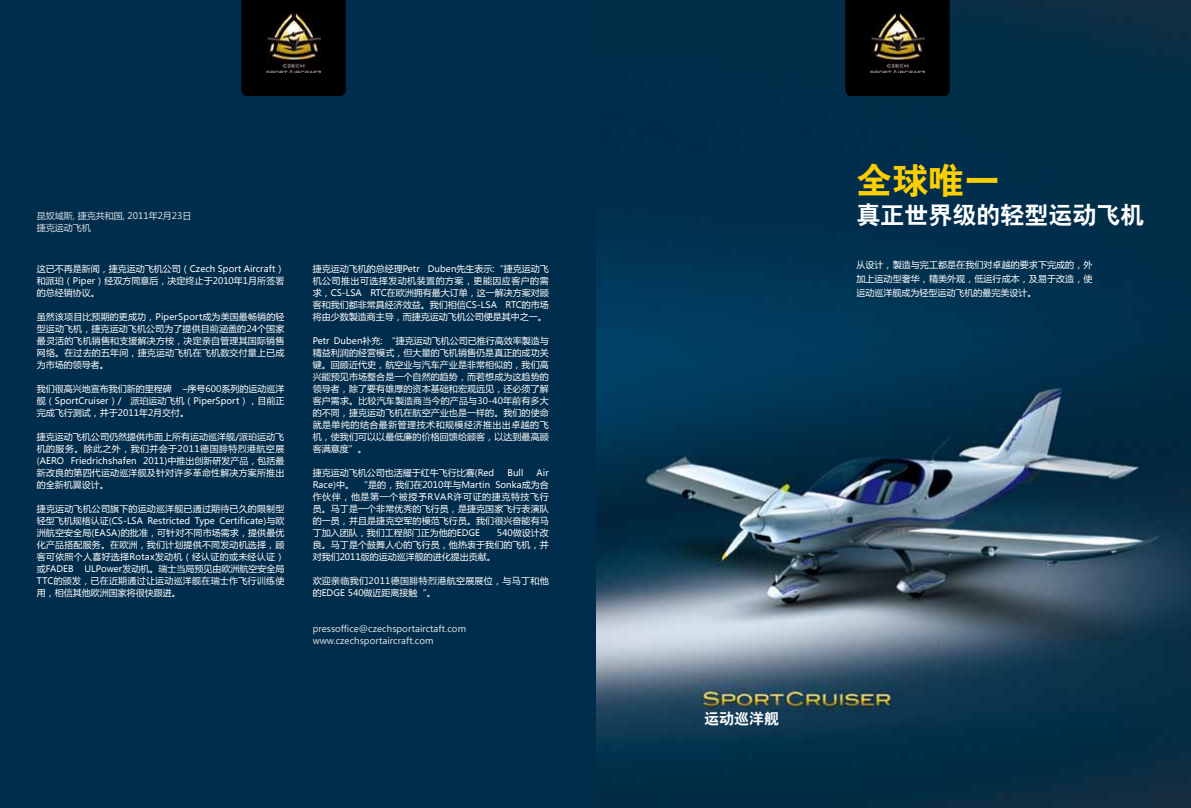
<style>
.page{position:relative;width:1191px;height:808px;background:#fff}
.page>*{position:absolute;margin:0;border:0;box-sizing:border-box;transform-origin:0 0}
.t1{font:36px "H Yb 2 gj";color:#fdcf00}
.t2{font:24px "H Yb 2 gj";color:#fff}
.t3{font:15px "H Yb 2 gj";color:#fff}
.t4{font:9px/12px "Microsoft Ya Hei";color:#fff;text-align:justify}
.t5{font:9px/12px "Microsoft Ya Hei";letter-spacing:.035em;color:#fff}
</style>
<div class="page">
<img style="left:595px;top:0;width:596px;height:808px">
<div style="left:0;top:0;width:595px;height:808px;background:#002d4b"></div>
<div style="left:241px;top:0;width:105px;height:96px;background:#000"></div>
<img style="left:266px;top:14px;width:54px;height:59px">
<div style="left:845px;top:0;width:104px;height:96px;background:#000"></div>
<img style="left:870px;top:14px;width:54px;height:59px">
<p class="t4" style="left:37px;top:210px;width:156px">昆奴域斯, 捷克共和国, 2011年2月23日捷克运动飞机</p>
<p class="t4" style="left:37px;top:263px;width:249px">这已不再是新闻，捷克运动飞机公司（Czech Sport Aircraft）和派珀（Piper）经双方同意后，决定终止于2010年1月所签署的总经销协议。</p>
<p class="t4" style="left:37px;top:311px;width:249px">虽然该项目比预期的更成功，PiperSport成为美国最畅销的轻型运动飞机，捷克运动飞机公司为了提供目前涵盖的24个国家最灵活的飞机销售和支援解决方桉，决定亲自管理其国际销售网络。在过去的五年间，捷克运动飞机在飞机数交付量上已成为市场的领导者。</p>
<p class="t4" style="left:37px;top:383px;width:249px">我们很高兴地宣布我们新的里程碑 –序号600系列的运动巡洋舰（SportCruiser）/ 派珀运动飞机（PiperSport），目前正完成飞行测试，并于2011年2月交付。</p>
<p class="t4" style="left:37px;top:431px;width:249px">捷克运动飞机公司仍然提供市面上所有运动巡洋舰/派珀运动飞机的服务。除此之外，我们并会于2011德国腓特烈港航空展(AERO Friedrichshafen 2011)中推出创新研发产品，包括最新改良的第四代运动巡洋舰及针对许多革命性解决方案所推出的全新机翼设计。</p>
<p class="t4" style="left:37px;top:503px;width:249px">捷克运动飞机公司旗下的运动巡洋舰已通过期待已久的限制型轻型飞机规格认证(CS-LSA Restricted Type Certificate)与欧洲航空安全局(EASA)的批准，可针对不同市场需求，提供最优化产品搭配服务。在欧洲，我们计划提供不同发动机选择，顾客可依照个人喜好选择Rotax发动机（经认证的或未经认证）或FADEB ULPower发动机。瑞士当局预见由欧洲航空安全局TTC的颁发，已在近期通过让运动巡洋舰在瑞士作飞行训练使用，相信其他欧洲国家将很快跟进。</p>
<p class="t4" style="left:313px;top:263px;width:238px">捷克运动飞机的总经理Petr Duben先生表示:“捷克运动飞机公司推出可选择发动机装置的方案，更能因应客户的需求，CS-LSA RTC在欧洲拥有最大订单，这一解决方案对顾客和我们都非常具经济效益。我们相信CS-LSA RTC的市场将由少数製造商主导，而捷克运动飞机公司便是其中之一。</p>
<p class="t4" style="left:313px;top:335px;width:238px">Petr Duben补充: “捷克运动飞机公司已推行高效率製造与精益利润的经营模式，但大量的飞机销售仍是真正的成功关键。回顾近代史，航空业与汽车产业是非常相似的，我们高兴能预见市场整合是一个自然的趋势，而若想成为这趋势的领导者，除了要有雄厚的资本基础和宏观远见，还必须了解客户需求。比较汽车製造商当今的产品与30-40年前有多大的不同，捷克运动飞机在航空产业也是一样的。我们的使命就是单纯的结合最新管理技术和规模经济推出出卓越的飞机，使我们可以以最低廉的价格回馈给顾客，以达到最高顾客满意度”。</p>
<p class="t4" style="left:313px;top:467px;width:183px">捷克运动飞机公司也活耀于红牛飞行比赛(Red</p>
<p class="t4" style="left:507px;top:467px;width:17px">Bull</p>
<p class="t4" style="left:313px;top:467px;width:238px;text-indent:224px">Air Race)中。 “是的，我们在2010年与Martin Sonka成为合作伙伴，他是第一个被授予RVAR许可证的捷克特技飞行员。马丁是一个非常优秀的飞行员，是捷克国家飞行表演队的一员，并且是捷克空军的模范飞行员。我们很兴奋能有马丁加入团队，我们工程部门正为他的EDGE</p>
<p class="t4" style="left:313px;top:527px;width:238px;text-indent:184px">540做设计改良。马丁是个鼓舞人心的飞行员，他热衷于我们的飞机，并对我们2011版的运动巡洋舰的进化提出贡献。</p>
<p class="t5" style="left:313px;top:575px;width:238px">欢迎亲临我们2011德国腓特烈港航空展展位，与马丁和他的EDGE 540做近距离接触“。</p>
<p class="t4" style="left:313px;top:622px;width:155px">pressoffice@czechsportairctaft.com www.czechsportaircraft.com</p>
<h1 class="t1" style="left:856px;top:162px;width:145px">全球唯一</h1>
<h2 class="t2" style="left:856px;top:203px;width:289px">真正世界级的轻型运动飞机</h2>
<p class="t4" style="left:856px;top:258px;width:238px;line-height:14px">从设计，製造与完工都是在我们对卓越的要求下完成的，外加上运动型奢华，精美外观，低运行成本，及易于改造，使运动巡洋舰成为轻型运动飞机的最完美设计。</p>
<h3 class="t3" style="left:704px;top:711px;width:76px">运动巡洋舰</h3>
</div>
